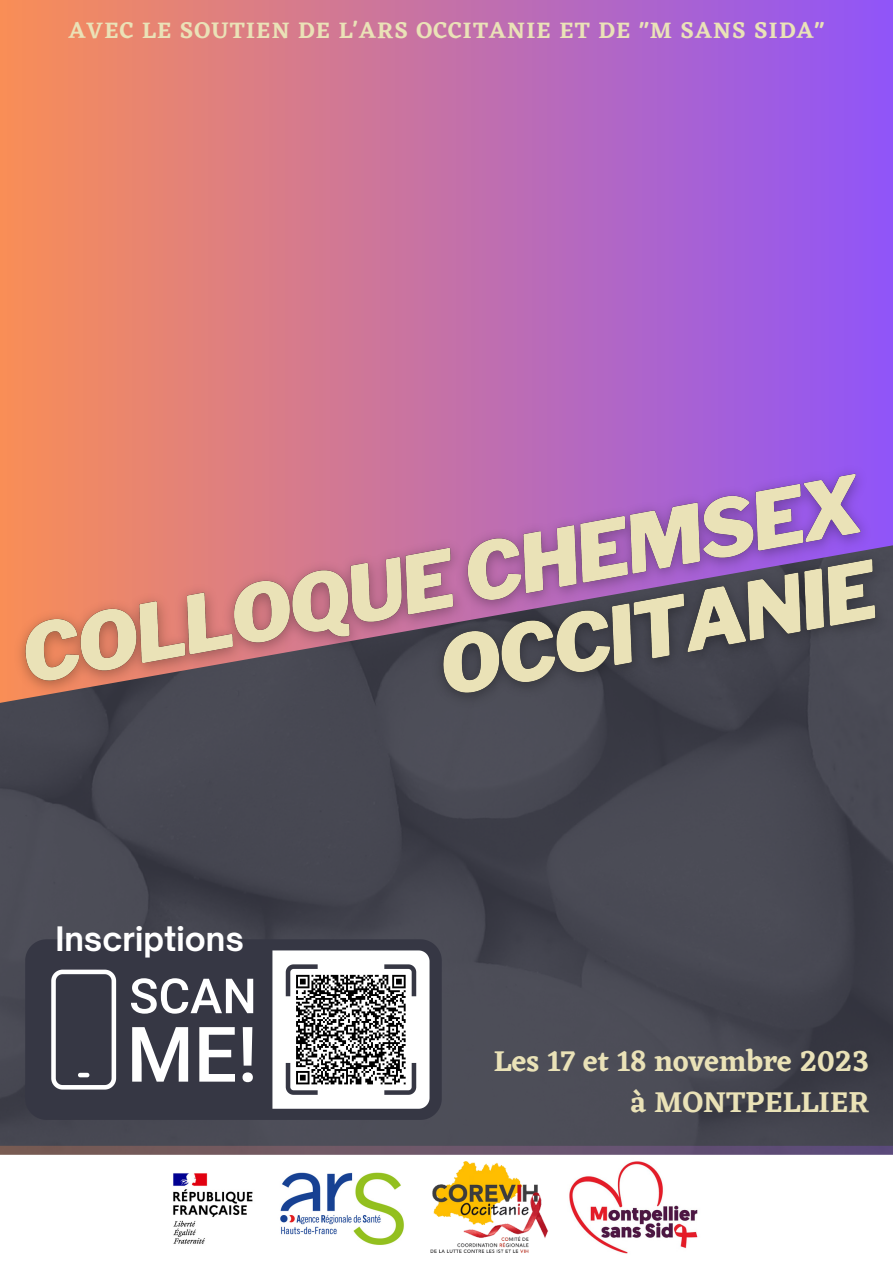
<style>
.page{position:relative;width:893px;height:1263px;background:#fff}
.page>*{position:absolute;margin:0;border:0;box-sizing:border-box;transform-origin:0 0}
.t1{font:700 32.25px "Open Sauce One";color:#fff}
.t2{font:600 29.92px "Eczar";color:#eae2b7}
.t3{font:600 23.33px "Eczar";letter-spacing:.05em;color:#eae2b7}
</style>
<div class="page">
<img style="left:0;top:814px;width:893px;height:332px">
<div style="left:0;top:0;width:893px;height:710px;background:linear-gradient(to right,#f98e56,#9054f9)"></div>
<svg style="left:0;top:1146px;width:893px;height:9px;background:#6e586c"></svg>
<img style="left:430px;top:1161px;width:118px;height:92px">
<img style="left:569px;top:1161px;width:129px;height:93px">
<img style="left:173px;top:1172px;width:231px;height:73px">
<img style="left:0;top:438px;width:893px;height:376px">
<div style="left:25px;top:939px;width:417px;height:181px;background:#363744"></div>
<svg style="left:131px;top:978px;width:122px;height:36px"></svg>
<svg style="left:132px;top:1027px;width:56px;height:54px"></svg>
<svg style="left:199px;top:1027px;width:36px;height:54px"></svg>
<svg style="left:242px;top:1027px;width:11px;height:55px"></svg>
<svg style="left:51px;top:969px;width:65px;height:120px"></svg>
<svg style="left:272px;top:950px;width:157px;height:159px"></svg>
<p class="t3" style="left:69px;top:16px;width:757px">AVEC LE SOUTIEN DE L'ARS OCCITANIE ET DE "M SANS SIDA"</p>
<p class="t1" style="left:55px;top:918px;width:190px">Inscriptions</p>
<p class="t2" style="left:494px;top:1043px;width:377px">Les 17 et 18 novembre 2023</p>
<p class="t2" style="left:630px;top:1084px;width:241px">à MONTPELLIER</p>
</div>
